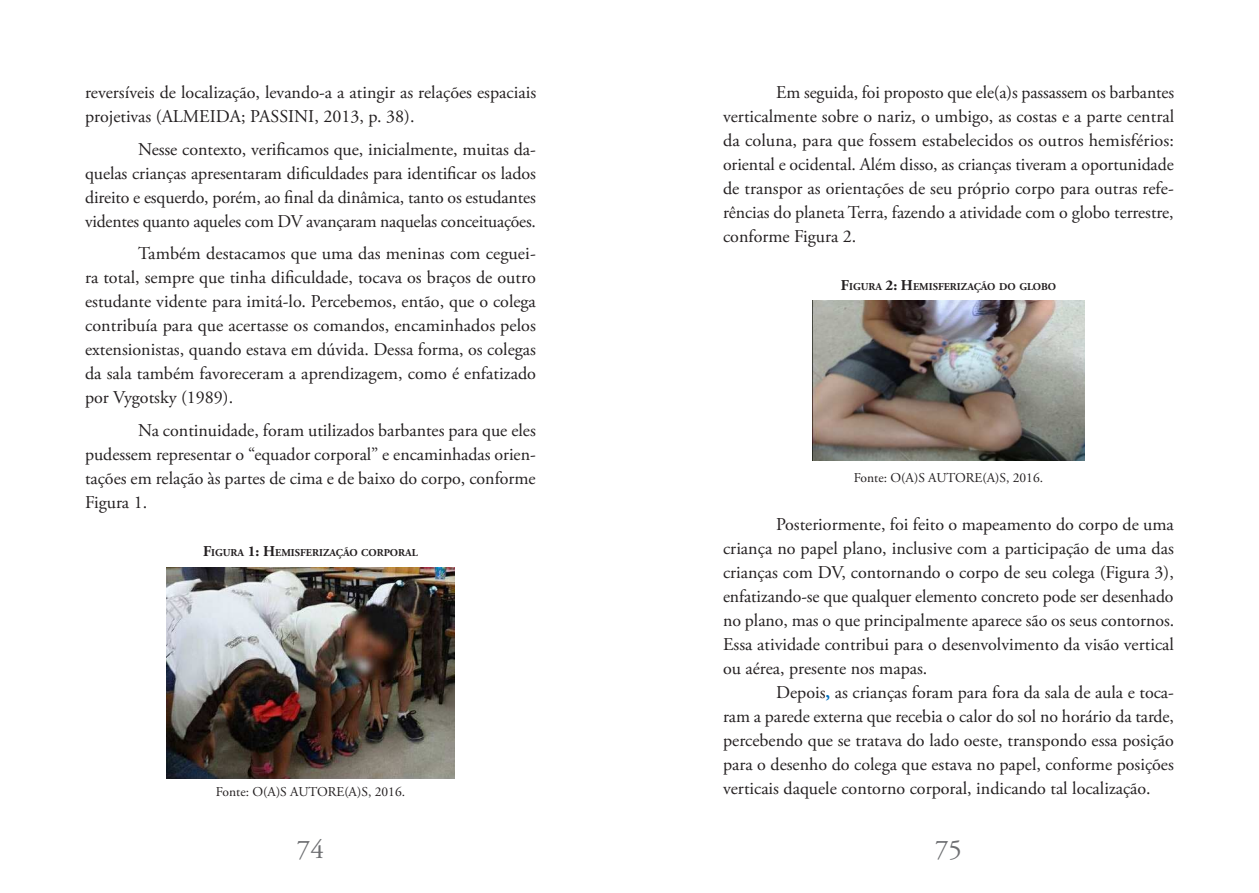
<style>
.page{position:relative;width:1259px;height:893px;background:#fff}
.page>*{position:absolute;margin:0;border:0;box-sizing:border-box;transform-origin:0 0}
.t1{font:27px "Adobe Garamond Pro";color:#6d6e71}
.t2{font:18px/24px "Adobe Garamond Pro";letter-spacing:-.005em;color:#231f20;text-align:justify}
.t3{font:13.5px "Adobe Garamond Pro";color:#231f20}
.t4{font:700 10.5px "Adobe Garamond Pro";color:#231f20}
.s1{font-size:15px}
.s2{font-weight:700;color:#0070c0}
</style>
<div class="page">
<img style="left:812px;top:301px;width:272px;height:160px">
<img style="left:167px;top:568px;width:287px;height:210px">
<p class="t2" style="left:85px;top:81px;width:453px">reversíveis de localização, levando-a a atingir as relações espaciais projetivas (ALMEIDA; PASSINI, 2013, p. 38).</p>
<p class="t2" style="left:85px;top:137px;width:452px;text-indent:53px">Nesse contexto, veriicamos que, inicialmente, muitas da&shy;quelas crianças apresentaram diiculdades para identiicar os lados direito e esquerdo, porém, ao inal da dinâmica, tanto os estudantes videntes quanto aqueles com DV avançaram naquelas conceituações.</p>
<p class="t2" style="left:85px;top:242px;width:452px;text-indent:53px">Também destacamos que uma das meninas com ceguei&shy;ra total, sempre que tinha diiculdade, tocava os braços de outro estudante vidente para imitá-lo. Percebemos, então, que o colega contribuía para que acertasse os comandos, encaminhados pelos extensionistas, quando estava em dúvida. Dessa forma, os colegas da sala também favoreceram a aprendizagem, como é enfatizado por Vygotsky (1989).</p>
<p class="t2" style="left:85px;top:418px;width:452px;text-indent:53px">Na continuidade, foram utilizados barbantes para que eles pudessem representar o “equador corporal” e encaminhadas orien&shy;tações em relação às partes de cima e de baixo do corpo, conforme Figura 1.</p>
<p class="t4" style="left:203px;top:546px;width:216px"><span class="s1">F</span>IGURA <span class="s1">1: H</span>EMISFERIZAÇÃO CORPORAL</p>
<p class="t3" style="left:216px;top:784px;width:191px">Fonte: O(A)S AUTORE(A)S, 2016.</p>
<p class="t2" style="left:723px;top:81px;width:452px;text-indent:53px">Em seguida, foi proposto que ele(a)s passassem os barbantes verticalmente sobre o nariz, o umbigo, as costas e a parte central da coluna, para que fossem estabelecidos os outros hemisférios: oriental e ocidental. Além disso, as crianças tiveram a oportunidade de transpor as orientações de seu próprio corpo para outras refe&shy;rências do planeta Terra, fazendo a atividade com o globo terrestre, conforme Figura 2.</p>
<p class="t4" style="left:841px;top:281px;width:217px"><span class="s1">F</span>IGURA <span class="s1">2: H</span>EMISFERIZAÇÃO DO GLOBO</p>
<p class="t3" style="left:854px;top:471px;width:191px">Fonte: O(A)S AUTORE(A)S, 2016.</p>
<p class="t2" style="left:723px;top:513px;width:452px;text-indent:53px">Posteriormente, foi feito o mapeamento do corpo de uma criança no papel plano, inclusive com a participação de uma das crianças com DV, contornando o corpo de seu colega (Figura 3), enfatizando-se que qualquer elemento concreto pode ser desenhado no plano, mas o que principalmente aparece são os seus contornos.<br>Essa atividade contribui para o desenvolvimento da visão vertical ou aérea, presente nos mapas.</p>
<p class="t2" style="left:723px;top:681px;width:452px;text-indent:53px">Depois<span class="s2">,</span> as crianças foram para fora da sala de aula e toca&shy;ram a parede externa que recebia o calor do sol no horário da tarde, percebendo que se tratava do lado oeste, transpondo essa posição para o desenho do colega que estava no papel, conforme posições verticais daquele contorno corporal, indicando tal localização.</p>
<h1 class="t1" style="left:297px;top:835px;width:28px">74</h1>
<h1 class="t1" style="left:935px;top:835px;width:28px">75</h1>
</div>
